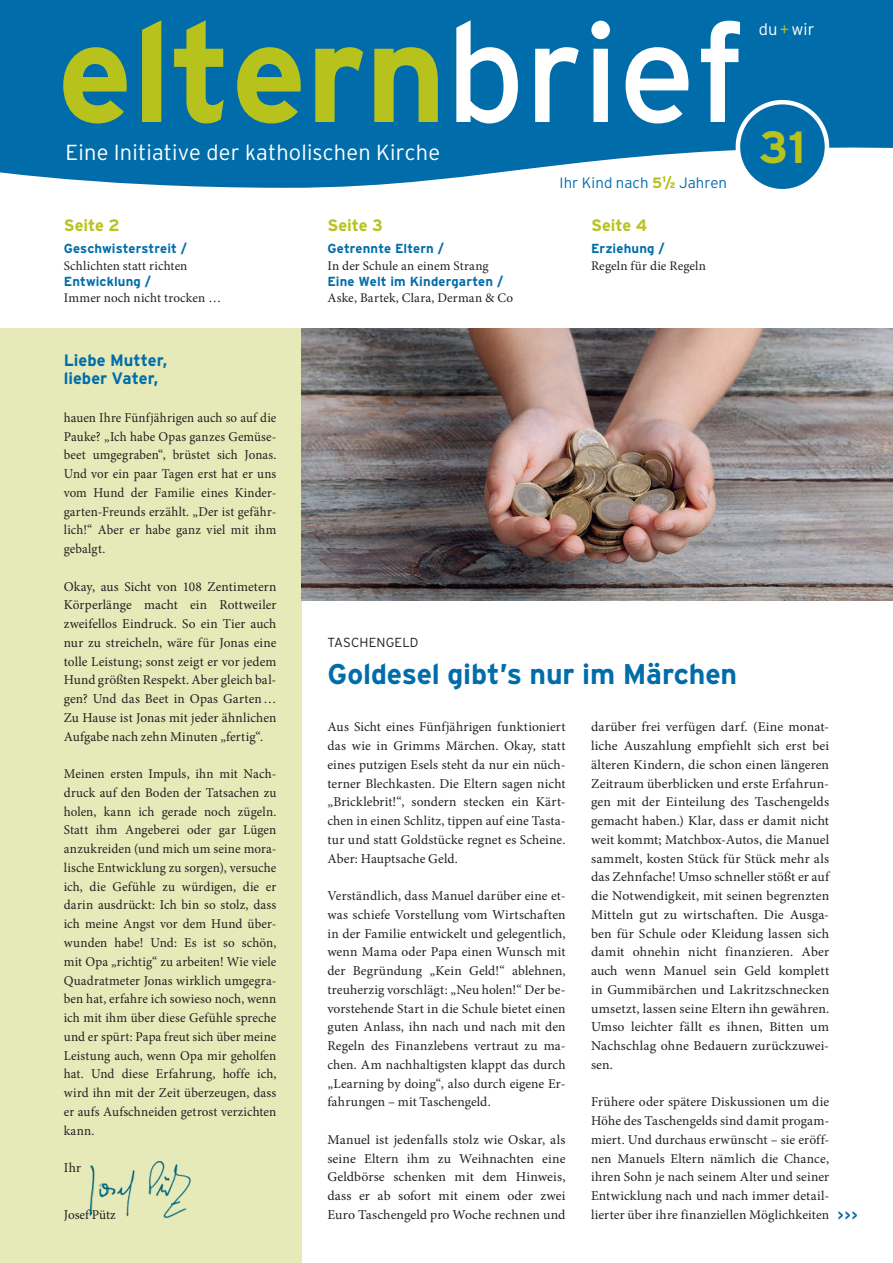
<style>
.page{position:relative;width:893px;height:1263px;background:#fff}
.page>*{position:absolute;margin:0;border:0;box-sizing:border-box;transform-origin:0 0}
.t1{font:700 139.5px "Interstate";letter-spacing:-.005em;color:#b8c21d}
.t2{font:700 45px "Interstate";color:#b8c21d}
.t3{font:700 28.5px "Interstate";letter-spacing:-.005em;color:#006daa}
.t4{font:300 21.75px "Interstate";letter-spacing:.01em;color:#fff}
.t5{font:700 16.5px/18.8px "Interstate";color:#006daa}
.t6{font:700 16.5px "Interstate";letter-spacing:-.005em;color:#b8c21d}
.t7{font:300 16.5px "Interstate";color:#fff}
.t8{font:300 15px "Interstate";letter-spacing:.005em;color:#006daa}
.t9{font:13.5px/18.8px "Minion Pro";letter-spacing:.005em;color:#231f20;text-align:justify}
.t10{font:13.5px/18.8px "Minion Pro";letter-spacing:.005em;color:#231f20;text-align:justify;scale:.96 1}
.t11{font:700 13.5px "Interstate";color:#006daa}
.t12{font:13.2px "Minion Pro";letter-spacing:.01em;color:#231f20}
.t13{font:700 13.2px "Interstate";letter-spacing:.01em;color:#006daa}
.t14{font:300 13.2px "Interstate";letter-spacing:.005em;color:#231f20}
.s1{font-weight:400;color:#fff}
.s2{color:#b8c21d}
.s3{font-weight:700;color:#b8c21d}
.s4{font-weight:900;font-size:8.25px;color:#b8c21d}
</style>
<div class="page">
<div style="left:0;top:328px;width:302px;height:935px;background:#e6eab9"></div>
<img style="left:89px;top:1161px;width:102px;height:58px">
<svg style="left:0;top:0;width:893px;height:188px;background:#1478b0"></svg>
<div style="left:738px;top:102px;width:89px;height:89px;background:#006daa;border-radius:50%"></div>
<div style="left:736px;top:100px;width:93px;height:93px;border:4px solid #fff;border-radius:50%"></div>
<img style="left:302px;top:328px;width:591px;height:272px">
<h1 class="t1" style="left:58px;top:-5px;width:689px">eltern<span class="s1">brief</span></h1>
<p class="t7" style="left:759px;top:19px;width:57px">du <span class="s2">+</span> wir</p>
<h3 class="t4" style="left:66px;top:140px;width:376px">Eine Initiative der katholischen Kirche</h3>
<h2 class="t2" style="left:759px;top:122px;width:48px">31</h2>
<p class="t6" style="left:64px;top:216px;width:57px">Seite 2</p>
<p class="t13" style="left:64px;top:241px;width:125px">Geschwisterstreit /</p>
<p class="t12" style="left:64px;top:257px;width:125px">Schlichten statt richten</p>
<p class="t13" style="left:64px;top:274px;width:89px">Entwicklung /</p>
<p class="t12" style="left:64px;top:289px;width:159px">Immer noch nicht trocken …</p>
<p class="t6" style="left:327px;top:216px;width:57px">Seite 3</p>
<p class="t13" style="left:327px;top:241px;width:118px">Getrennte Eltern /</p>
<p class="t12" style="left:327px;top:257px;width:163px">In der Schule an einem Strang</p>
<p class="t13" style="left:327px;top:274px;width:177px">Eine Welt im Kindergarten /</p>
<p class="t12" style="left:327px;top:289px;width:187px">Aske, Bartek, Clara, Derman &amp; Co</p>
<p class="t8" style="left:559px;top:174px;width:169px">Ihr Kind nach <span class="s3">5</span><sup>1</sup><span class="s3">/</span><span class="s4">2</span> Jahren</p>
<p class="t6" style="left:591px;top:216px;width:58px">Seite 4</p>
<p class="t13" style="left:591px;top:241px;width:75px">Erziehung /</p>
<p class="t12" style="left:591px;top:257px;width:117px">Regeln für die Regeln</p>
<p class="t5" style="left:64px;top:350px;width:105px">Liebe Mutter, lieber Vater,</p>
<p class="t10" style="left:64px;top:408px;width:223px">hauen Ihre Fünfjährigen auch so auf die Pauke? „Ich habe Opas ganzes Gemüse&shy;beet umgegraben“, brüstet sich Jonas.<br>Und vor ein paar Tagen erst hat er uns vom Hund der Familie eines Kinder&shy;garten-Freunds erzählt. „Der ist gefähr&shy;lich!“ Aber er habe ganz viel mit ihm gebalgt.</p>
<p class="t9" style="left:64px;top:577px;width:214px">Okay, aus Sicht von 108 Zentimetern Körperlänge macht ein Rottweiler zweifellos Eindruck. So ein Tier auch nur zu streicheln, wäre für Jonas eine tolle Leistung; sonst zeigt er vor jedem Hund größten Respekt. Aber gleich bal&shy;gen? Und das Beet in Opas Garten… Zu Hause ist Jonas mit jeder ähnlichen Aufgabe nach zehn Minuten „fertig“.</p>
<p class="t9" style="left:64px;top:765px;width:214px">Meinen ersten Impuls, ihn mit Nach&shy;druck auf den Boden der Tatsachen zu holen, kann ich gerade noch zügeln.<br>Statt ihm Angeberei oder gar Lügen anzukreiden (und mich um seine mora&shy;lische Entwicklung zu sorgen), versuche ich, die Gefühle zu würdigen, die er darin ausdrückt: Ich bin so stolz, dass ich meine Angst vor dem Hund über&shy;wunden habe! Und: Es ist so schön, mit Opa „richtig“ zu arbeiten! Wie viele Quadratmeter Jonas wirklich umgegra&shy;ben hat, erfahre ich sowieso noch, wenn ich mit ihm über diese Gefühle spreche und er spürt: Papa freut sich über meine Leistung auch, wenn Opa mir geholfen hat. Und diese Erfahrung, hoffe ich, wird ihn mit der Zeit überzeugen, dass er aufs Aufschneiden getrost verzichten kann.</p>
<p class="t9" style="left:64px;top:1158px;width:19px">Ihr</p>
<p class="t9" style="left:64px;top:1205px;width:53px">Josef Pütz</p>
<p class="t14" style="left:327px;top:635px;width:93px">TASCHENGELD</p>
<h3 class="t3" style="left:327px;top:658px;width:411px">Goldesel gibt’s nur im Märchen</h3>
<p class="t9" style="left:327px;top:718px;width:240px">Aus Sicht eines Fünfjährigen funktioniert das wie in Grimms Märchen. Okay, statt eines putzigen Esels steht da nur ein nüch&shy;terner Blechkasten. Die Eltern sagen nicht „Bricklebrit!“, sondern stecken ein Kärt&shy;chen in einen Schlitz, tippen auf eine Tasta&shy;tur und statt Goldstücke regnet es Scheine.<br>Aber: Hauptsache Geld.</p>
<p class="t9" style="left:327px;top:886px;width:240px">Verständlich, dass Manuel darüber eine et&shy;was schiefe Vorstellung vom Wirtschaften in der Familie entwickelt und gelegentlich, wenn Mama oder Papa einen Wunsch mit der Begründung „Kein Geld!“ ablehnen, treuherzig vorschlägt: „Neu holen!“ Der be&shy;vorstehende Start in die Schule bietet einen guten Anlass, ihn nach und nach mit den Regeln des Finanzlebens vertraut zu ma&shy;chen. Am nachhaltigsten klappt das durch „Learning by doing“, also durch eigene Er&shy;fahrungen – mit Taschengeld.</p>
<p class="t9" style="left:327px;top:1130px;width:240px">Manuel ist jedenfalls stolz wie Oskar, als seine Eltern ihm zu Weihnachten eine Geldbörse schenken mit dem Hinweis, dass er ab sofort mit einem oder zwei Euro Taschengeld pro Woche rechnen und</p>
<p class="t9" style="left:591px;top:718px;width:240px">darüber frei verfügen darf. (Eine monat&shy;liche Auszahlung empfiehlt sich erst bei älteren Kindern, die schon einen längeren Zeitraum überblicken und erste Erfahrun&shy;gen mit der Einteilung des Taschengelds gemacht haben.) Klar, dass er damit nicht weit kommt; Matchbox-Autos, die Manuel sammelt, kosten Stück für Stück mehr als das Zehnfache! Umso schneller stößt er auf die Notwendigkeit, mit seinen begrenzten Mitteln gut zu wirtschaften. Die Ausga&shy;ben für Schule oder Kleidung lassen sich damit ohnehin nicht finanzieren. Aber auch wenn Manuel sein Geld komplett in Gummibärchen und Lakritzschnecken umsetzt, lassen seine Eltern ihn gewähren.<br>Umso leichter fällt es ihnen, Bitten um Nachschlag ohne Bedauern zurückzuwei&shy;sen.</p>
<p class="t9" style="left:591px;top:1093px;width:240px">Frühere oder spätere Diskussionen um die Höhe des Taschengelds sind damit progam&shy;miert. Und durchaus erwünscht – sie eröff&shy;nen Manuels Eltern nämlich die Chance, ihren Sohn je nach seinem Alter und seiner Entwicklung nach und nach immer detail&shy;lierter über ihre finanziellen Möglichkeiten</p>
<p class="t11" style="left:838px;top:1207px;width:22px">&gt;&gt;&gt;</p>
</div>
